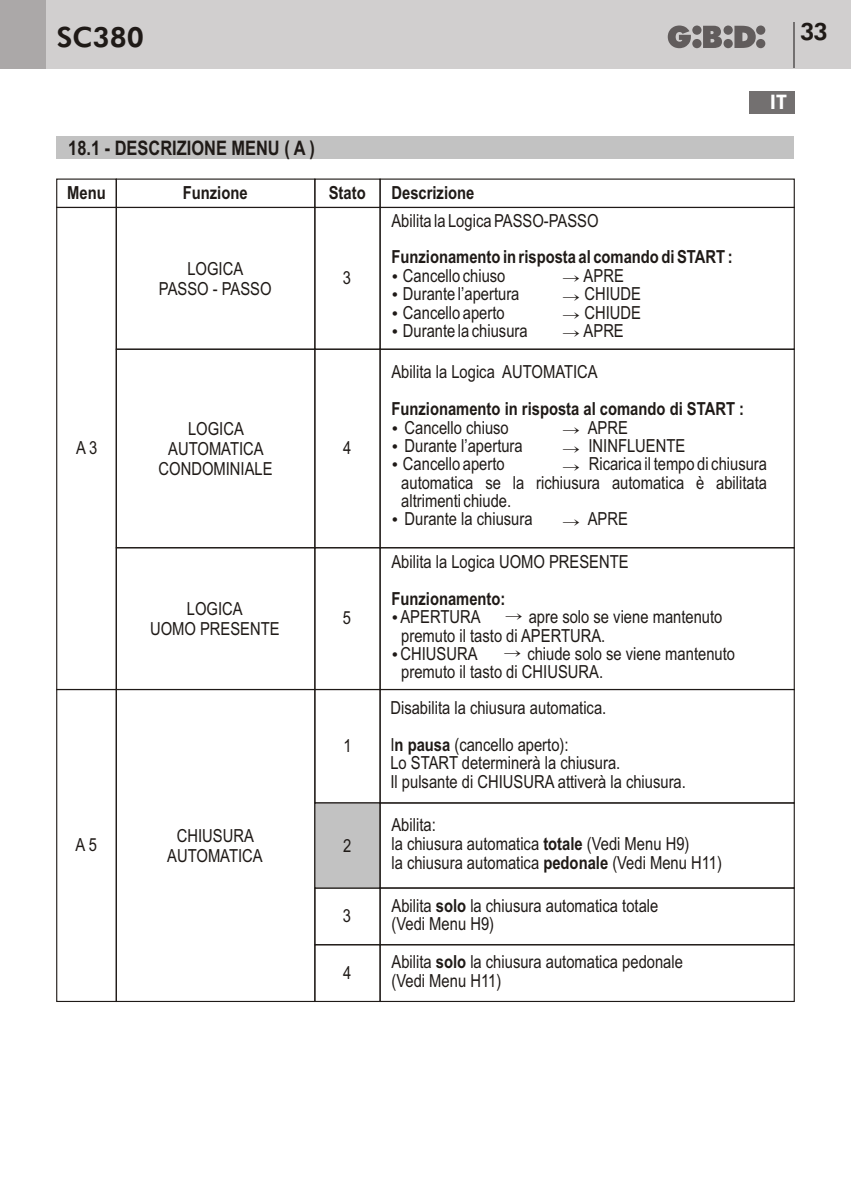
<style>
.page{position:relative;width:851px;height:1191px;background:#fff}
.page>*{position:absolute;margin:0;border:0;box-sizing:border-box;transform-origin:0 0}
.t1{font:800 28px "Futura BT";color:#1f1a17}
.t2{font:800 24px "Futura BT";color:#1f1a17}
.t3{font:700 20px "Arial Narrow";color:#1f1a17}
.t4{font:800 20px "Futura BT";color:#fff}
.t5{font:18px/18.4px "Arial Narrow";color:#1f1a17}
.t6{font:700 18px "Arial Narrow";color:#1f1a17}
.t7{font:15.4px "Wingdings";color:#1f1a17}
.s1{font-family:"Batang"}
.s2{font-weight:700}
</style>
<div class="page">
<div style="left:0;top:0;width:850px;height:68px;background:#d1cfcf"></div>
<div style="left:0;top:0;width:45px;height:68px;background:#aba8a8"></div>
<svg style="left:667px;top:26px;width:98px;height:22px"></svg>
<hr style="left:793px;top:23px;width:2px;height:45px;background:#737070">
<div style="left:748px;top:91px;width:46px;height:22px;background:#737070"></div>
<div style="left:314px;top:207px;width:66px;height:143px;border:1px solid #1f1a17"></div>
<div style="left:116px;top:689px;width:199px;height:313px;border:1px solid #1f1a17"></div>
<div style="left:314px;top:547px;width:66px;height:143px;border:1px solid #1f1a17"></div>
<div style="left:314px;top:689px;width:66px;height:114px;border:1px solid #1f1a17"></div>
<div style="left:314px;top:887px;width:66px;height:58px;border:1px solid #1f1a17"></div>
<div style="left:314px;top:944px;width:66px;height:58px;border:1px solid #1f1a17"></div>
<svg style="left:314px;top:802px;width:65px;height:87px;background:#b9b9b9"></svg>
<div style="left:379px;top:689px;width:415px;height:114px;border:1px solid #1f1a17"></div>
<div style="left:379px;top:887px;width:415px;height:58px;border:1px solid #1f1a17"></div>
<div style="left:379px;top:944px;width:415px;height:58px;border:1px solid #1f1a17"></div>
<div style="left:379px;top:802px;width:415px;height:86px;border:1px solid #1f1a17"></div>
<div style="left:56px;top:207px;width:61px;height:483px;border:1px solid #1f1a17"></div>
<div style="left:56px;top:689px;width:61px;height:313px;border:1px solid #1f1a17"></div>
<div style="left:57px;top:136px;width:737px;height:23px;background:#c2c2c2"></div>
<div style="left:116px;top:178px;width:199px;height:30px;border:1px solid #1f1a17"></div>
<div style="left:314px;top:178px;width:66px;height:30px;border:1px solid #1f1a17"></div>
<div style="left:379px;top:178px;width:415px;height:30px;border:1px solid #1f1a17"></div>
<div style="left:56px;top:178px;width:61px;height:30px;border:1px solid #1f1a17"></div>
<div style="left:116px;top:349px;width:199px;height:199px;border:1px solid #1f1a17"></div>
<div style="left:314px;top:349px;width:66px;height:199px;border:1px solid #1f1a17"></div>
<div style="left:379px;top:349px;width:415px;height:199px;border:1px solid #1f1a17"></div>
<h1 class="t1" style="left:57px;top:26px;width:89px">SC380</h1>
<h2 class="t2" style="left:799px;top:22px;width:29px">33</h2>
<p class="t3" style="left:68px;top:140px;width:248px">18.1 - DESCRIZIONE MENU ( A )</p>
<p class="t6" style="left:67px;top:185px;width:40px">Menu</p>
<p class="t6" style="left:183px;top:185px;width:66px">Funzione</p>
<p class="t6" style="left:329px;top:186px;width:38px">Stato</p>
<p class="t6" style="left:391px;top:185px;width:84px">Descrizione</p>
<p class="t5" style="left:159px;top:260px;width:114px;line-height:20.4px;text-align:center">LOGICA<br>PASSO - PASSO</p>
<p class="t5" style="left:343px;top:270px;width:10px">3</p>
<p class="t5" style="left:391px;top:213px;width:209px">Abilita la Logica PASSO-PASSO</p>
<p class="t6" style="left:391px;top:250px;width:342px">Funzionamento in risposta al comando di START :</p>
<p class="t7" style="left:391px;top:288px;width:47px">•</p>
<p class="t5" style="left:403px;top:268px;width:104px">Cancello chiuso</p>
<p class="t5" style="left:562px;top:268px;width:63px"><span class="s1">→</span> APRE</p>
<p class="t7" style="left:391px;top:270px;width:47px">•</p>
<p class="t5" style="left:403px;top:286px;width:118px">Durante l’apertura</p>
<p class="t5" style="left:562px;top:286px;width:80px"><span class="s1">→</span> CHIUDE</p>
<p class="t5" style="left:403px;top:305px;width:103px">Cancello aperto</p>
<p class="t5" style="left:562px;top:305px;width:80px"><span class="s1">→</span> CHIUDE</p>
<p class="t5" style="left:403px;top:323px;width:126px">Durante la chiusura</p>
<p class="t5" style="left:562px;top:323px;width:63px"><span class="s1">→</span> APRE</p>
<p class="t7" style="left:391px;top:307px;width:47px">•</p>
<p class="t7" style="left:391px;top:325px;width:47px">•</p>
<p class="t5" style="left:391px;top:364px;width:208px">Abilita la Logica AUTOMATICA</p>
<p class="t4" style="left:769px;top:94px;width:19px">IT</p>
<p class="t5" style="left:76px;top:440px;width:23px">A 3</p>
<p class="t5" style="left:158px;top:420px;width:115px;line-height:20.4px;text-align:center">LOGICA<br>AUTOMATICA<br>CONDOMINIALE</p>
<p class="t5" style="left:150px;top:600px;width:131px;line-height:20.4px;text-align:center">LOGICA<br>UOMO PRESENTE</p>
<p class="t5" style="left:75px;top:837px;width:23px">A 5</p>
<p class="t5" style="left:167px;top:827px;width:97px;line-height:20.4px;text-align:center">CHIUSURA<br>AUTOMATICA</p>
<p class="t5" style="left:343px;top:440px;width:10px">4</p>
<p class="t5" style="left:343px;top:610px;width:10px">5</p>
<p class="t5" style="left:343px;top:738px;width:10px">1</p>
<p class="t5" style="left:343px;top:837px;width:10px">2</p>
<p class="t5" style="left:343px;top:908px;width:10px">3</p>
<p class="t5" style="left:343px;top:965px;width:10px">4</p>
<p class="t6" style="left:391px;top:402px;width:354px">Funzionamento in risposta al comando di START :</p>
<p class="t7" style="left:391px;top:440px;width:47px">•</p>
<p class="t5" style="left:404px;top:420px;width:106px">Cancello chiuso</p>
<p class="t5" style="left:562px;top:420px;width:67px"><span class="s1">→</span> APRE</p>
<p class="t7" style="left:391px;top:422px;width:47px">•</p>
<p class="t5" style="left:404px;top:438px;width:120px">Durante l’apertura</p>
<p class="t5" style="left:562px;top:438px;width:124px"><span class="s1">→</span> ININFLUENTE</p>
<p class="t5" style="left:403px;top:456px;width:103px">Cancello aperto</p>
<p class="t5" style="left:401px;top:456px;width:367px;text-align:right"><span class="s1">→</span> Ricarica il tempo di chiusura<br>automatica se la richiusura automatica è abilitata</p>
<p class="t7" style="left:391px;top:458px;width:47px">•</p>
<p class="t5" style="left:401px;top:493px;width:133px">altrimenti chiude.<br>Durante la chiusura</p>
<p class="t7" style="left:391px;top:513px;width:47px">•</p>
<p class="t5" style="left:562px;top:511px;width:67px"><span class="s1">→</span> APRE</p>
<p class="t5" style="left:391px;top:554px;width:239px">Abilita la Logica UOMO PRESENTE</p>
<p class="t6" style="left:391px;top:592px;width:115px">Funzionamento:</p>
<p class="t5" style="left:391px;top:609px;width:91px">•APERTURA</p>
<p class="t5" style="left:504px;top:609px;width:219px"><span class="s1">→</span> apre solo se viene mantenuto</p>
<p class="t7" style="left:391px;top:648px;width:47px">•</p>
<p class="t5" style="left:400px;top:628px;width:206px">premuto il tasto di APERTURA.<br>CHIUSURA</p>
<p class="t5" style="left:401px;top:646px;width:335px;text-indent:102px"><span class="s1">→</span> chiude solo se viene mantenuto premuto il tasto di CHIUSURA.</p>
<p class="t5" style="left:390px;top:691px;width:217px;line-height:36.8px">Disabilita la chiusura automatica.<br>I<span class="s2">n pausa</span> (cancello aperto):</p>
<p class="t5" style="left:390px;top:755px;width:297px">Lo START determinerà la chiusura.<br>Il pulsante di CHIUSURA attiverà la chiusura.</p>
<p class="t5" style="left:391px;top:817px;width:332px">Abilita:<br>la chiusura automatica <span class="s2">totale</span> (Vedi Menu H9)<br>la chiusura automatica <span class="s2">pedonale</span> (Vedi Menu H11)</p>
<p class="t5" style="left:391px;top:898px;width:268px">Abilita <span class="s2">solo</span> la chiusura automatica totale (Vedi Menu H9)</p>
<p class="t5" style="left:391px;top:954px;width:293px">Abilita <span class="s2">solo</span> la chiusura automatica pedonale (Vedi Menu H11)</p>
</div>
